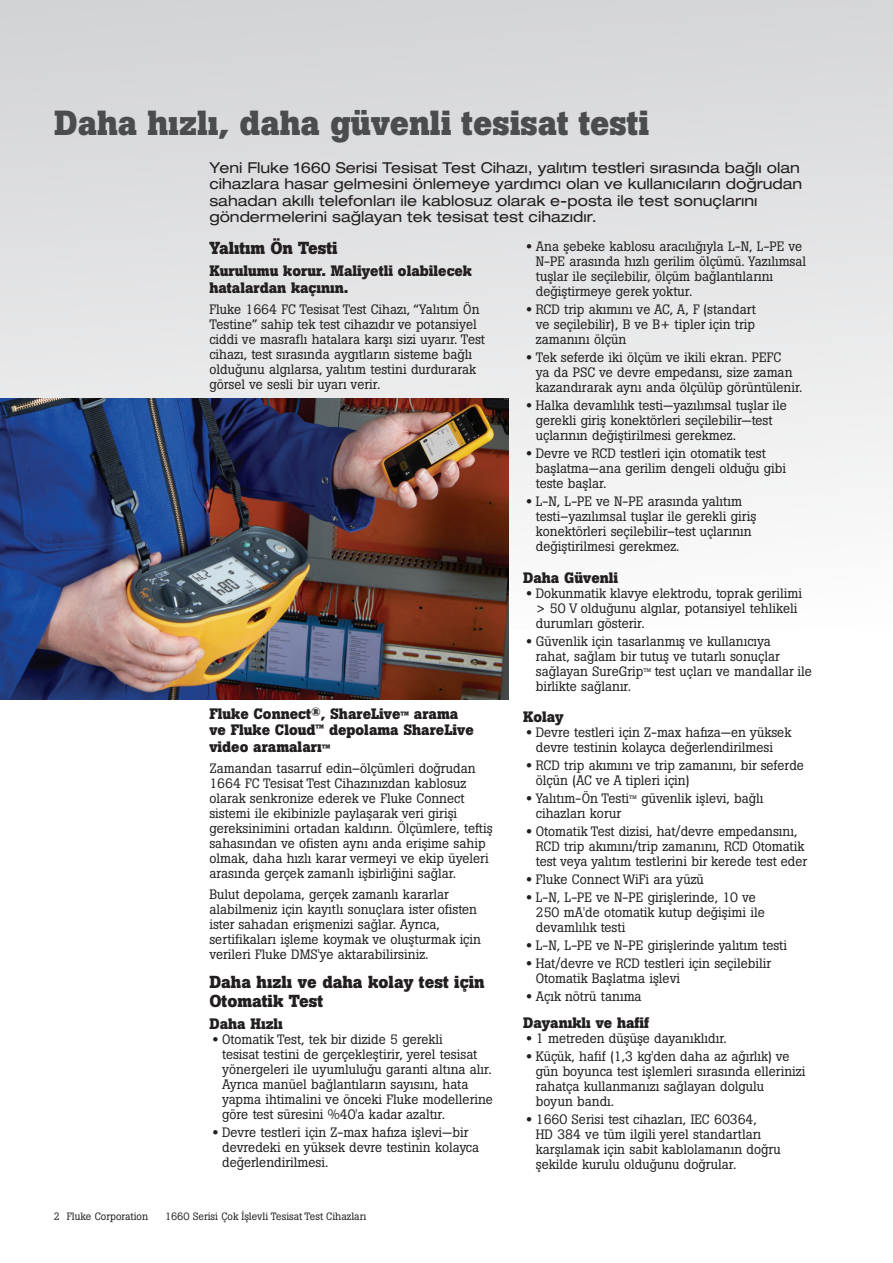
<style>
.page{position:relative;width:893px;height:1263px;background:#fff}
.page>*{position:absolute;margin:0;border:0;box-sizing:border-box;transform-origin:0 0}
.t1{font:700 34.5px "Boton Pro";color:#4b4c4d}
.t2{font:700 17.25px/18.8px "Boton Pro";color:#231f20}
.t3{font:expanded 15px/16.5px "Helvetica Neue LT Pro";color:#231f20}
.t4{font:700 15px/16.5px "Boton Pro";color:#231f20}
.t5{font:13.5px/15px "Boton Pro";color:#231f20}
.t6{font:10.5px "Boton Pro";color:#231f20}
.s1{font-size:12px}
.s2{font-family:"Arial";font-weight:900}
.s3{font-size:10.8px}
</style>
<div class="page">
<div style="left:0;top:0;width:893px;height:629px;background:linear-gradient(to bottom,#d2d3d5,#fbfbfb)"></div>
<img style="left:0;top:399px;width:508px;height:301px">
<h1 class="t1" style="left:54px;top:101px;width:597px">Daha hızlı, daha güvenli tesisat testi</h1>
<p class="t3" style="left:209px;top:158px;width:594px">Yeni Fluke 1660 Serisi Tesisat Test Cihazı, yalıtım testleri sırasında bağlı olan cihazlara hasar gelmesini önlemeye yardımcı olan ve kullanıcıların doğrudan sahadan akıllı telefonları ile kablosuz olarak e-posta ile test sonuçlarını göndermelerini sağlayan tek tesisat test cihazıdır.</p>
<p class="t2" style="left:209px;top:238px;width:130px">Yalıtım Ön Testi</p>
<p class="t4" style="left:209px;top:263px;width:264px">Kurulumu korur. Maliyetli olabilecek hatalardan kaçının.</p>
<p class="t5" style="left:209px;top:302px;width:277px">Fluke 1664 FC Tesisat Test Cihazı, “Yalıtım Ön Testine” sahip tek test cihazıdır ve potansiyel ciddi ve masraflı hatalara karşı sizi uyarır. Test cihazı, test sırasında aygıtların sisteme bağlı olduğunu algılarsa, yalıtım testini durdurarak görsel ve sesli bir uyarı verir.</p>
<p class="t4" style="left:209px;top:705px;width:266px">Fluke Connect<sup>®</sup>, ShareLive<span class="s1">™</span> arama ve Fluke Cloud<span class="s1">™</span> depolama ShareLive video aramaları<span class="s1">™</span></p>
<p class="t5" style="left:209px;top:761px;width:285px">Zamandan tasarruf edin–ölçümleri doğrudan 1664 FC Tesisat Test Cihazınızdan kablosuz olarak senkronize ederek ve Fluke Connect sistemi ile ekibinizle paylaşarak veri girişi gereksinimini ortadan kaldırın. Ölçümlere, teftiş sahasından ve ofisten aynı anda erişime sahip olmak, daha hızlı karar vermeyi ve ekip üyeleri arasında gerçek zamanlı işbirliğini sağlar.</p>
<p class="t5" style="left:209px;top:887px;width:273px">Bulut depolama, gerçek zamanlı kararlar alabilmeniz için kayıtlı sonuçlara ister ofisten ister sahadan erişmenizi sağlar. Ayrıca, sertifikaları işleme koymak ve oluşturmak için verileri Fluke DMS'ye aktarabilirsiniz.</p>
<p class="t2" style="left:209px;top:973px;width:277px">Daha hızlı ve daha kolay test için<br>Otomatik Test</p>
<p class="t4" style="left:209px;top:1016px;width:75px">Daha Hızlı</p>
<p class="t5" style="left:222px;top:1032px;width:272px;text-indent:-10px"><span class="s2">•</span> Otomatik Test, tek bir dizide 5 gerekli<br>tesisat testini de gerçekleştirir, yerel tesisat yönergeleri ile uyumluluğu garanti altına alır.<br>Ayrıca manüel bağlantıların sayısını, hata yapma ihtimalini ve önceki Fluke modellerine göre test süresini %40'a kadar azaltır.</p>
<p class="t5" style="left:222px;top:1125px;width:258px;text-indent:-10px"><span class="s2">•</span> Devre testleri için Z-max hafıza işlevi—bir devredeki en yüksek devre testinin kolayca değerlendirilmesi.</p>
<p class="t6" style="left:54px;top:1210px;width:96px">2 Fluke Corporation</p>
<p class="t6" style="left:165px;top:1210px;width:203px">1660 Serisi Çok İşlevli Tesisat Test Cihazları</p>
<p class="t5" style="left:536px;top:239px;width:272px;text-indent:-10px"><span class="s2">•</span> Ana şebeke kablosu aracılığıyla L-N, L-PE ve N-PE arasında hızlı gerilim ölçümü. Yazılımsal tuşlar ile seçilebilir, ölçüm bağlantılarını değiştirmeye gerek yoktur.</p>
<p class="t5" style="left:536px;top:302px;width:222px;text-align:justify;text-indent:-10px"><span class="s2">•</span> RCD trip akımını ve AC, A, F (standart ve seçilebilir), B ve B+ tipler için trip zamanını ölçün</p>
<p class="t5" style="left:536px;top:350px;width:268px;text-indent:-10px"><span class="s2">•</span> Tek seferde iki ölçüm ve ikili ekran. PEFC<br>ya da PSC ve devre empedansı, size zaman kazandırarak aynı anda ölçülüp görüntülenir.</p>
<p class="t5" style="left:536px;top:398px;width:252px;text-indent:-10px"><span class="s2">•</span> Halka devamlılık testi—yazılımsal tuşlar ile gerekli giriş konektörleri seçilebilir—test uçlarının değiştirilmesi gerekmez.</p>
<p class="t5" style="left:536px;top:446px;width:252px;text-indent:-10px"><span class="s2">•</span> Devre ve RCD testleri için otomatik test başlatma—ana gerilim dengeli olduğu gibi teste başlar.</p>
<p class="t5" style="left:536px;top:494px;width:222px;text-indent:-10px"><span class="s2">•</span> L-N, L-PE ve N-PE arasında yalıtım testi–yazılımsal tuşlar ile gerekli giriş konektörleri seçilebilir–test uçlarının değiştirilmesi gerekmez.</p>
<p class="t4" style="left:523px;top:569px;width:97px">Daha Güvenli</p>
<p class="t5" style="left:536px;top:585px;width:268px;text-indent:-10px"><span class="s2">•</span> Dokunmatik klavye elektrodu, toprak gerilimi &gt; 50 V olduğunu algılar, potansiyel tehlikeli durumları gösterir.</p>
<p class="t5" style="left:536px;top:633px;width:278px;text-indent:-10px"><span class="s2">•</span> Güvenlik için tasarlanmış ve kullanıcıya<br>rahat, sağlam bir tutuş ve tutarlı sonuçlar sağlayan SureGrip<span class="s3">™</span> test uçları ve mandallar ile birlikte sağlanır.</p>
<p class="t4" style="left:523px;top:708px;width:42px">Kolay</p>
<p class="t5" style="left:526px;top:725px;width:267px;text-align:center"><span class="s2">•</span> Devre testleri için Z-max hafıza—en yüksek devre testinin kolayca değerlendirilmesi</p>
<p class="t5" style="left:536px;top:758px;width:270px;text-indent:-10px"><span class="s2">•</span> RCD trip akımını ve trip zamanını, bir seferde ölçün (AC ve A tipleri için)</p>
<p class="t5" style="left:536px;top:791px;width:229px;text-indent:-10px"><span class="s2">•</span> Yalıtım-Ön Testi<span class="s3">™</span> güvenlik işlevi, bağlı cihazları korur</p>
<p class="t5" style="left:536px;top:824px;width:273px;text-indent:-10px"><span class="s2">•</span> Otomatik Test dizisi, hat/devre empedansını,<br>RCD trip akımını/trip zamanını, RCD Otomatik test veya yalıtım testlerini bir kerede test eder</p>
<p class="t5" style="left:526px;top:872px;width:180px"><span class="s2">•</span> Fluke Connect WiFi ara yüzü</p>
<p class="t5" style="left:536px;top:890px;width:230px;text-indent:-10px"><span class="s2">•</span> L-N, L-PE ve N-PE girişlerinde, 10 ve<br>250 mA'de otomatik kutup değişimi ile devamlılık testi</p>
<p class="t5" style="left:526px;top:938px;width:263px"><span class="s2">•</span> L-N, L-PE ve N-PE girişlerinde yalıtım testi</p>
<p class="t5" style="left:536px;top:956px;width:237px;text-indent:-10px"><span class="s2">•</span> Hat/devre ve RCD testleri için seçilebilir<br>Otomatik Başlatma işlevi</p>
<p class="t5" style="left:526px;top:989px;width:117px"><span class="s2">•</span> Açık nötrü tanıma</p>
<p class="t4" style="left:523px;top:1014px;width:128px">Dayanıklı ve hafif</p>
<p class="t5" style="left:526px;top:1031px;width:203px"><span class="s2">•</span> 1 metreden düşüşe dayanıklıdır.</p>
<p class="t5" style="left:536px;top:1049px;width:271px;text-indent:-10px"><span class="s2">•</span> Küçük, hafif (1,3 kg'den daha az ağırlık) ve gün boyunca test işlemleri sırasında ellerinizi rahatça kullanmanızı sağlayan dolgulu<br>boyun bandı.</p>
<p class="t5" style="left:536px;top:1112px;width:247px;text-indent:-10px"><span class="s2">•</span> 1660 Serisi test cihazları, IEC 60364,<br>HD 384 ve tüm ilgili yerel standartları karşılamak için sabit kablolamanın doğru şekilde kurulu olduğunu doğrular.</p>
</div>
